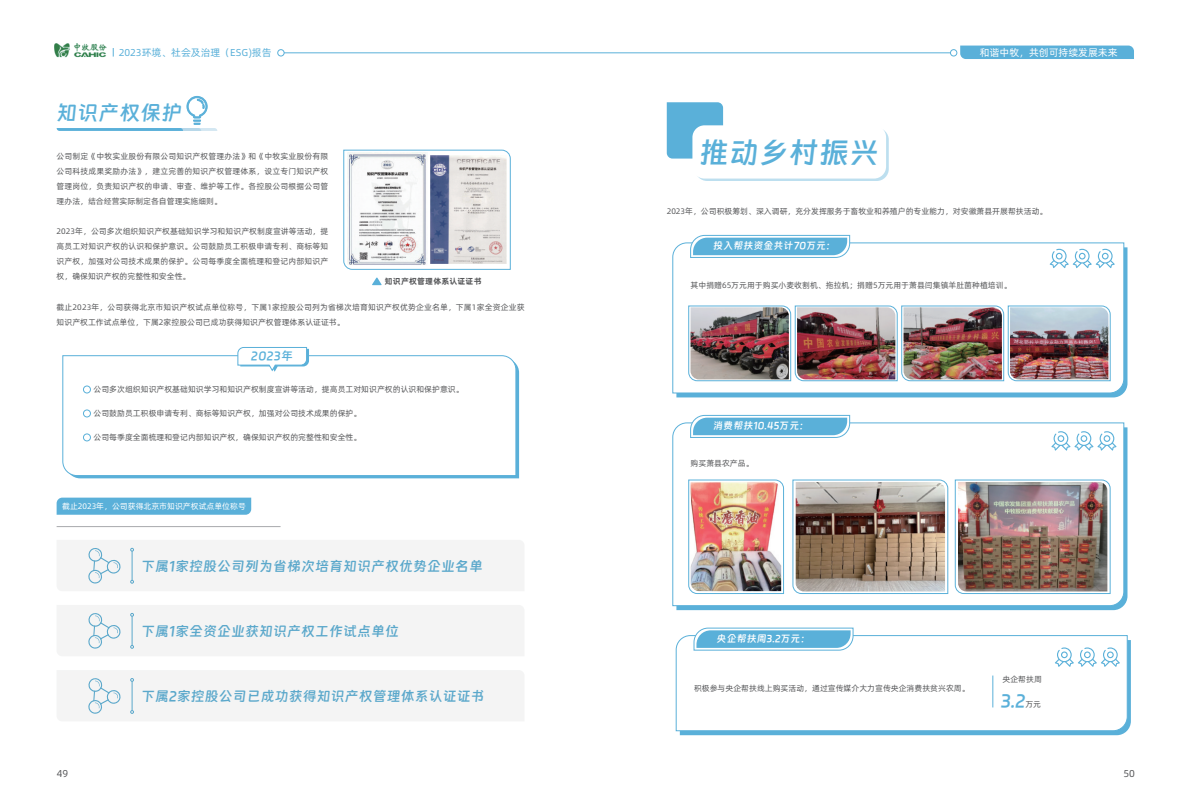
<style>
.page{position:relative;width:1191px;height:808px;background:#fff}
.page>*{position:absolute;margin:0;border:0;box-sizing:border-box;transform-origin:0 0}
.t1{font:30px "Ding Talk Jin Bu Ti";color:#5ab0d9}
.t2{font:21px "Ding Talk Jin Bu Ti";color:#5ab0d9}
.t3{font:18px "Ding Talk Jin Bu Ti";color:#5ab0d9}
.t4{font:14px "Ding Talk Jin Bu Ti";color:#5ba8cb}
.t5{font:12px "Ding Talk Jin Bu Ti";letter-spacing:.05em;color:#5ab0d9}
.t6{font:10px "Ding Talk Jin Bu Ti";letter-spacing:.005em;color:#fff}
.t7{font:10px "Alibaba Pu Hui Ti R";color:#5ab0d9}
.t8{font:10px "Alibaba Pu Hui Ti R";color:#fff}
.t9{font:10px "Alibaba Pu Hui Ti R";color:#57585a}
.t10{font:8px/15px "Alibaba Pu Hui Ti R";color:#57585a;text-align:justify}
.t11{font:8px "Alibaba Pu Hui Ti R";color:#fff}
.t12{font:8px "Alibaba Pu Hui Ti B";letter-spacing:.025em;color:#57585a}
</style>
<div class="page">
<div style="left:667px;top:102px;width:56px;height:57px;background:#5ab0d9"></div>
<div style="left:695px;top:128px;width:193px;height:53px;background:#bddfef;border-radius:12px"></div>
<div style="left:692px;top:125px;width:194px;height:54px;background:#fff;border-radius:12px"></div>
<div style="left:676px;top:247px;width:451px;height:150px;background:#5ab0d9"></div>
<svg style="left:672px;top:242px;width:452px;height:151px"></svg>
<svg style="left:690px;top:235px;width:160px;height:23px;background:#7abfe0"></svg>
<img style="left:688px;top:305px;width:422px;height:76px">
<img style="left:1010px;top:307px;width:98px;height:72px">
<svg style="left:1049px;top:249px;width:65px;height:19px"></svg>
<div style="left:676px;top:427px;width:451px;height:183px;background:#5ab0d9"></div>
<svg style="left:672px;top:422px;width:452px;height:184px"></svg>
<svg style="left:690px;top:415px;width:160px;height:23px;background:#7abfe0"></svg>
<svg style="left:792px;top:479px;width:156px;height:115px"></svg>
<img style="left:795px;top:482px;width:150px;height:109px">
<svg style="left:954px;top:479px;width:156px;height:115px"></svg>
<img style="left:958px;top:482px;width:149px;height:109px">
<svg style="left:688px;top:479px;width:96px;height:115px"></svg>
<img style="left:690px;top:482px;width:91px;height:109px">
<svg style="left:1051px;top:431px;width:65px;height:19px"></svg>
<div style="left:680px;top:640px;width:450px;height:95px;background:#5ab0d9"></div>
<svg style="left:675px;top:635px;width:452px;height:96px"></svg>
<svg style="left:693px;top:628px;width:160px;height:22px;background:#7bbfe0"></svg>
<hr style="left:992px;top:675px;width:1px;height:32px;background:#5ab0d9">
<svg style="left:1054px;top:647px;width:65px;height:20px"></svg>
<svg style="left:343px;top:150px;width:168px;height:120px"></svg>
<img style="left:347px;top:153px;width:81px;height:114px">
<img style="left:430px;top:156px;width:77px;height:108px">
<svg style="left:372px;top:278px;width:9px;height:7px"></svg>
<svg style="left:57px;top:96px;width:160px;height:35px"></svg>
<img style="left:54px;top:43px;width:53px;height:15px">
<div style="left:960px;top:46px;width:174px;height:13px;background:#5ab0d9"></div>
<hr style="left:284px;top:52px;width:667px;height:1px;background:#5ab0d9">
<div style="left:950px;top:49px;width:7px;height:7px;border:1px solid #5ab0d9;border-radius:50%"></div>
<div style="left:277px;top:49px;width:7px;height:7px;border:1px solid #5ab0d9;border-radius:50%"></div>
<svg style="left:72px;top:364px;width:447px;height:114px"></svg>
<svg style="left:62px;top:355px;width:454px;height:121px"></svg>
<svg style="left:237px;top:347px;width:72px;height:25px"></svg>
<div style="left:83px;top:386px;width:7px;height:7px;background:#fff;border-radius:50%"></div>
<div style="left:83px;top:385px;width:8px;height:8px;border:1px solid #5ab0d9;border-radius:50%"></div>
<div style="left:83px;top:410px;width:7px;height:7px;background:#fff;border-radius:50%"></div>
<div style="left:83px;top:409px;width:8px;height:8px;border:1px solid #5ab0d9;border-radius:50%"></div>
<div style="left:83px;top:434px;width:7px;height:7px;background:#fff;border-radius:50%"></div>
<div style="left:83px;top:433px;width:8px;height:8px;border:1px solid #5ab0d9;border-radius:50%"></div>
<div style="left:57px;top:540px;width:467px;height:51px;background:#f4f4f4"></div>
<div style="left:57px;top:605px;width:467px;height:51px;background:#f4f4f4"></div>
<div style="left:57px;top:670px;width:467px;height:51px;background:#f4f4f4"></div>
<div style="left:57px;top:498px;width:194px;height:17px;background:#5ab0d9"></div>
<hr style="left:57px;top:526px;width:223px;height:1px;background:#a8a9ad">
<p class="t7" style="left:119px;top:45px;width:154px">2023环境、社会及治理（ESG)报告</p>
<p class="t8" style="left:979px;top:45px;width:139px">和谐中牧，共创可持续发展未来</p>
<h2 class="t2" style="left:57px;top:97px;width:128px">知识产权保护</h2>
<p class="t10" style="left:57px;top:148px;width:273px">公司制定《中牧实业股份有限公司知识产权管理办法》和《中牧实业股份有限公司科技成果奖励办法》，建立完善的知识产权管理体系，设立专门知识产权管理岗位，负责知识产权的申请、审查、维护等工作。各控股公司根据公司管理办法，结合经营实际制定各自管理实施细则。</p>
<p class="t10" style="left:57px;top:223px;width:273px">2023年，公司多次组织知识产权基础知识学习和知识产权制度宣讲等活动，提高员工对知识产权的认识和保护意识。公司鼓励员工积极申请专利、商标等知识产权，加强对公司技术成果的保护。公司每季度全面梳理和登记内部知识产权，确保知识产权的完整性和安全性。</p>
<p class="t10" style="left:57px;top:300px;width:469px">截止2023年，公司获得北京市知识产权试点单位称号，下属1家控股公司列为省梯次培育知识产权优势企业名单，下属1家全资企业获知识产权工作试点单位，下属2家控股公司已成功获得知识产权管理体系认证证书。</p>
<p class="t12" style="left:385px;top:275px;width:98px">知识产权管理体系认证证书</p>
<h3 class="t5" style="left:251px;top:347px;width:43px">2023年</h3>
<p class="t10" style="left:94px;top:381px;width:371px">公司多次组织知识产权基础知识学习和知识产权制度宣讲等活动，提高员工对知识产权的认识和保护意识。</p>
<p class="t10" style="left:94px;top:405px;width:269px">公司鼓励员工积极申请专利、商标等知识产权，加强对公司技术成果的保护。</p>
<p class="t10" style="left:94px;top:429px;width:269px">公司每季度全面梳理和登记内部知识产权，确保知识产权的完整性和安全性。</p>
<p class="t11" style="left:62px;top:500px;width:185px">截止2023年，公司获得北京市知识产权试点单位称号</p>
<h3 class="t4" style="left:141px;top:555px;width:343px">下属1家控股公司列为省梯次培育知识产权优势企业名单</h3>
<h3 class="t4" style="left:141px;top:620px;width:259px">下属1家全资企业获知识产权工作试点单位</h3>
<h3 class="t4" style="left:141px;top:685px;width:345px">下属2家控股公司已成功获得知识产权管理体系认证证书</h3>
<h1 class="t1" style="left:699px;top:129px;width:181px">推动乡村振兴</h1>
<p class="t10" style="left:667px;top:203px;width:382px">2023年，公司积极筹划、深入调研，充分发挥服务于畜牧业和养殖户的专业能力，对安徽萧县开展帮扶活动。</p>
<p class="t6" style="left:713px;top:238px;width:124px">投入帮扶资金共计70万元：</p>
<p class="t10" style="left:690px;top:277px;width:322px">其中捐赠65万元用于购买小麦收割机、拖拉机；捐赠5万元用于萧县闫集镇羊肚菌种植培训。</p>
<p class="t6" style="left:713px;top:418px;width:98px">消费帮扶10.45万元：</p>
<p class="t10" style="left:690px;top:455px;width:64px">购买萧县农产品。</p>
<p class="t6" style="left:716px;top:631px;width:96px">央企帮扶周3.2万元：</p>
<p class="t10" style="left:694px;top:680px;width:277px">积极参与央企帮扶线上购买活动，通过宣传媒介大力宣传央企消费扶贫兴农周。</p>
<p class="t10" style="left:1002px;top:671px;width:41px">央企帮扶周</p>
<h3 class="t3" style="left:1001px;top:686px;width:26px">3.2</h3>
<p class="t10" style="left:1025px;top:696px;width:17px">万元</p>
<p class="t9" style="left:57px;top:766px;width:13px">49</p>
<p class="t9" style="left:1123px;top:766px;width:13px">50</p>
</div>
